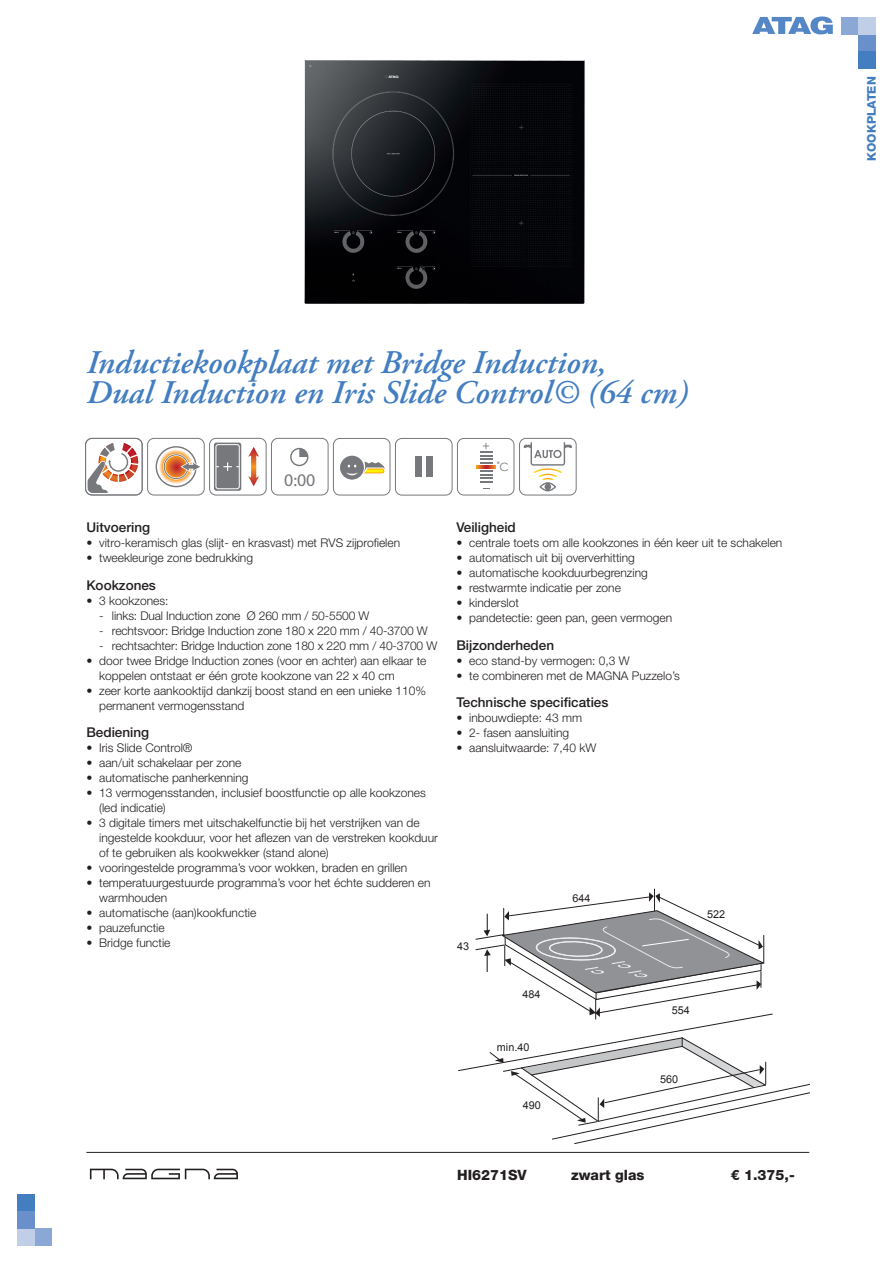
<style>
.page{position:relative;width:893px;height:1263px;background:#fff}
.page>*{position:absolute;margin:0;border:0;box-sizing:border-box;transform-origin:0 0}
.productnaam{font:italic 600 33px/30px "Adobe Garamond Pro";color:#437ec1}
.t1{font:17.85px "Digital ICG";color:#76787b}
.type_overzicht{font:800 14.25px "Helvetica Neue LT Std";color:#231f20}
.producttekst_tussenk{font:500 13.5px "Helvetica Neue LT Std";color:#231f20}
.t2{font:300 12px/15px "Helvetica Neue LT Std";color:#231f20}
.t3{font:800 12px "Helvetica Neue LT Std";color:#437ec1}
.t4{font:11.4px "Century Gothic";color:#76787b}
.t5{font:10.8px "Arial";color:#231f20}
</style>
<div class="page">
<div style="left:859px;top:34px;width:17px;height:17px;background:#6990ca"></div>
<div style="left:842px;top:17px;width:17px;height:17px;background:#8aa7d6"></div>
<div style="left:859px;top:51px;width:17px;height:17px;background:#437ec1"></div>
<div style="left:859px;top:17px;width:17px;height:17px;background:#c1cee8"></div>
<div style="left:17px;top:1195px;width:17px;height:17px;background:#437ec1"></div>
<div style="left:34px;top:1229px;width:17px;height:17px;background:#8aa7d6"></div>
<div style="left:17px;top:1229px;width:17px;height:17px;background:#c1cee8"></div>
<div style="left:17px;top:1212px;width:17px;height:17px;background:#6990ca"></div>
<svg style="left:752px;top:16px;width:81px;height:18px"></svg>
<div style="left:85px;top:438px;width:58px;height:57px;border:1px solid #76787b;border-radius:6px"></div>
<svg style="left:88px;top:443px;width:50px;height:50px"></svg>
<div style="left:147px;top:438px;width:58px;height:57px;border:1px solid #76787b;border-radius:6px"></div>
<svg style="left:159px;top:450px;width:34px;height:33px"></svg>
<svg style="left:160px;top:450px;width:33px;height:33px"></svg>
<svg style="left:160px;top:450px;width:32px;height:33px"></svg>
<svg style="left:160px;top:451px;width:32px;height:32px"></svg>
<svg style="left:160px;top:451px;width:32px;height:31px"></svg>
<svg style="left:161px;top:451px;width:30px;height:31px"></svg>
<svg style="left:161px;top:452px;width:30px;height:30px"></svg>
<svg style="left:161px;top:452px;width:30px;height:29px"></svg>
<svg style="left:162px;top:452px;width:29px;height:29px"></svg>
<svg style="left:162px;top:452px;width:28px;height:29px"></svg>
<svg style="left:162px;top:453px;width:28px;height:28px"></svg>
<svg style="left:162px;top:453px;width:28px;height:27px"></svg>
<div style="left:163px;top:453px;width:27px;height:27px;background:#faad45;border-radius:50%"></div>
<svg style="left:163px;top:453px;width:26px;height:27px"></svg>
<svg style="left:164px;top:454px;width:25px;height:25px"></svg>
<div style="left:156px;top:446px;width:41px;height:41px;border:1px solid #76787b;border-radius:50%"></div>
<svg style="left:165px;top:455px;width:23px;height:23px"></svg>
<div style="left:163px;top:454px;width:26px;height:26px;border:2px solid #fff;border-radius:50%"></div>
<div style="left:164px;top:454px;width:24px;height:25px;border:1px solid #76787b;border-radius:50%"></div>
<svg style="left:180px;top:459px;width:20px;height:15px"></svg>
<div style="left:214px;top:443px;width:27px;height:48px;background:#76787b;border-radius:2px"></div>
<svg style="left:218px;top:462px;width:20px;height:9px"></svg>
<svg style="left:248px;top:447px;width:11px;height:39px"></svg>
<div style="left:209px;top:438px;width:58px;height:57px;border:1px solid #76787b;border-radius:6px"></div>
<div style="left:216px;top:444px;width:24px;height:45px;border:1px solid #fff;border-radius:2px"></div>
<div style="left:271px;top:438px;width:58px;height:57px;border:1px solid #76787b;border-radius:6px"></div>
<div style="left:290px;top:448px;width:18px;height:18px;border:1px solid #76787b;border-radius:50%"></div>
<svg style="left:299px;top:448px;width:9px;height:9px"></svg>
<div style="left:333px;top:438px;width:57px;height:57px;border:1px solid #76787b;border-radius:6px"></div>
<div style="left:343px;top:467px;width:42px;height:7px;border:3px solid #fff;border-radius:2px"></div>
<div style="left:341px;top:454px;width:24px;height:25px;background:#97989a;border-radius:50%"></div>
<div style="left:340px;top:456px;width:24px;height:23px;background:#76787b;border-radius:50%"></div>
<svg style="left:344px;top:454px;width:40px;height:22px"></svg>
<div style="left:395px;top:438px;width:57px;height:57px;border:1px solid #76787b;border-radius:6px"></div>
<div style="left:415px;top:457px;width:6px;height:20px;background:#76787b"></div>
<div style="left:426px;top:457px;width:6px;height:20px;background:#76787b"></div>
<div style="left:457px;top:438px;width:57px;height:57px;border:1px solid #76787b;border-radius:6px"></div>
<svg style="left:477px;top:443px;width:18px;height:46px"></svg>
<div style="left:519px;top:438px;width:58px;height:57px;border:1px solid #76787b;border-radius:6px"></div>
<svg style="left:524px;top:442px;width:48px;height:49px"></svg>
<img style="left:304px;top:60px;width:281px;height:244px">
<hr style="left:86px;top:1152px;width:723px;height:1px;background:#231f20">
<svg style="left:458px;top:889px;width:351px;height:255px"></svg>
<svg style="left:90px;top:1169px;width:148px;height:10px"></svg>
<p class="t3" style="left:864px;top:161px;width:86px;rotate:-90deg">KOOKPLATEN</p>
<p class="productnaam" style="left:86px;top:348px;width:603px">Inductiekookplaat met Bridge Induction,<br>Dual Induction en Iris Slide Control© (64 cm)</p>
<p class="t1" style="left:284px;top:469px;width:33px">0:00</p>
<p class="producttekst_tussenk" style="left:86px;top:519px;width:65px">Uitvoering</p>
<p class="t2" style="left:86px;top:535px;width:315px">• vitro-keramisch glas (slijt- en krasvast) met RVS zijprofielen</p>
<p class="t2" style="left:86px;top:550px;width:168px">• tweekleurige zone bedrukking</p>
<p class="producttekst_tussenk" style="left:86px;top:577px;width:71px">Kookzones</p>
<p class="t2" style="left:86px;top:592px;width:84px">• 3 kookzones:</p>
<p class="t2" style="left:99px;top:607px;width:272px">- links: Dual Induction zone Ø 260 mm / 50-5500 W</p>
<p class="t2" style="left:99px;top:622px;width:330px">- rechtsvoor: Bridge Induction zone 180 x 220 mm / 40-3700 W</p>
<p class="t2" style="left:99px;top:637px;width:340px">- rechtsachter: Bridge Induction zone 180 x 220 mm / 40-3700 W</p>
<p class="t2" style="left:99px;top:652px;width:329px;text-indent:-13px">• door twee Bridge Induction zones (voor en achter) aan elkaar te koppelen ontstaat er één grote kookzone van 22 x 40 cm</p>
<p class="t2" style="left:99px;top:682px;width:328px;text-indent:-13px">• zeer korte aankooktijd dankzij boost stand en een unieke 110% permanent vermogensstand</p>
<p class="producttekst_tussenk" style="left:86px;top:724px;width:64px">Bediening</p>
<p class="t2" style="left:86px;top:740px;width:108px">• Iris Slide Control®</p>
<p class="t2" style="left:86px;top:755px;width:157px">• aan/uit schakelaar per zone</p>
<p class="t2" style="left:86px;top:770px;width:164px">• automatische panherkenning</p>
<p class="t2" style="left:99px;top:785px;width:328px;text-indent:-13px">• 13 vermogensstanden, inclusief boostfunctie op alle kookzones (led indicatie)</p>
<p class="t2" style="left:99px;top:815px;width:340px;text-indent:-13px">• 3 digitale timers met uitschakelfunctie bij het verstrijken van de ingestelde kookduur, voor het aflezen van de verstreken kookduur of te gebruiken als kookwekker (stand alone)</p>
<p class="t2" style="left:86px;top:860px;width:322px">• vooringestelde programma’s voor wokken, braden en grillen</p>
<p class="t2" style="left:99px;top:875px;width:333px;text-indent:-13px">• temperatuurgestuurde programma’s voor het échte sudderen en warmhouden</p>
<p class="t2" style="left:86px;top:905px;width:171px">• automatische (aan)kookfunctie</p>
<p class="t2" style="left:86px;top:920px;width:80px">• pauzefunctie</p>
<p class="t2" style="left:86px;top:935px;width:86px">• Bridge functie</p>
<p class="t4" style="left:497px;top:459px;width:14px">˚C</p>
<p class="producttekst_tussenk" style="left:456px;top:519px;width:61px">Veiligheid</p>
<p class="t2" style="left:456px;top:535px;width:327px">• centrale toets om alle kookzones in één keer uit te schakelen</p>
<p class="t2" style="left:456px;top:550px;width:180px">• automatisch uit bij oververhitting</p>
<p class="t2" style="left:456px;top:565px;width:193px">• automatische kookduurbegrenzing</p>
<p class="t2" style="left:456px;top:580px;width:166px">• restwarmte indicatie per zone</p>
<p class="t2" style="left:456px;top:595px;width:64px">• kinderslot</p>
<p class="t2" style="left:456px;top:610px;width:217px">• pandetectie: geen pan, geen vermogen</p>
<p class="producttekst_tussenk" style="left:456px;top:637px;width:99px">Bijzonderheden</p>
<p class="t2" style="left:456px;top:652px;width:175px">• eco stand-by vermogen: 0,3 W</p>
<p class="t2" style="left:456px;top:667px;width:225px">• te combineren met de MAGNA Puzzelo’s</p>
<p class="producttekst_tussenk" style="left:456px;top:694px;width:154px">Technische specificaties</p>
<p class="t2" style="left:456px;top:710px;width:127px">• inbouwdiepte: 43 mm</p>
<p class="t2" style="left:456px;top:725px;width:114px">• 2- fasen aansluiting</p>
<p class="t2" style="left:456px;top:740px;width:142px">• aansluitwaarde: 7,40 kW</p>
<p class="t5" style="left:457px;top:939px;width:14px">43</p>
<p class="t5" style="left:522px;top:987px;width:20px">484</p>
<p class="t5" style="left:497px;top:1040px;width:34px">min.40</p>
<p class="t5" style="left:523px;top:1098px;width:20px">490</p>
<p class="t5" style="left:572px;top:891px;width:20px">644</p>
<p class="t5" style="left:707px;top:907px;width:20px">522</p>
<p class="t5" style="left:672px;top:1003px;width:20px">554</p>
<p class="t5" style="left:660px;top:1072px;width:20px">560</p>
<p class="type_overzicht" style="left:457px;top:1166px;width:71px">HI6271SV</p>
<p class="type_overzicht" style="left:571px;top:1166px;width:75px">zwart glas</p>
<p class="type_overzicht" style="left:731px;top:1166px;width:66px">€ 1.375,-</p>
</div>
